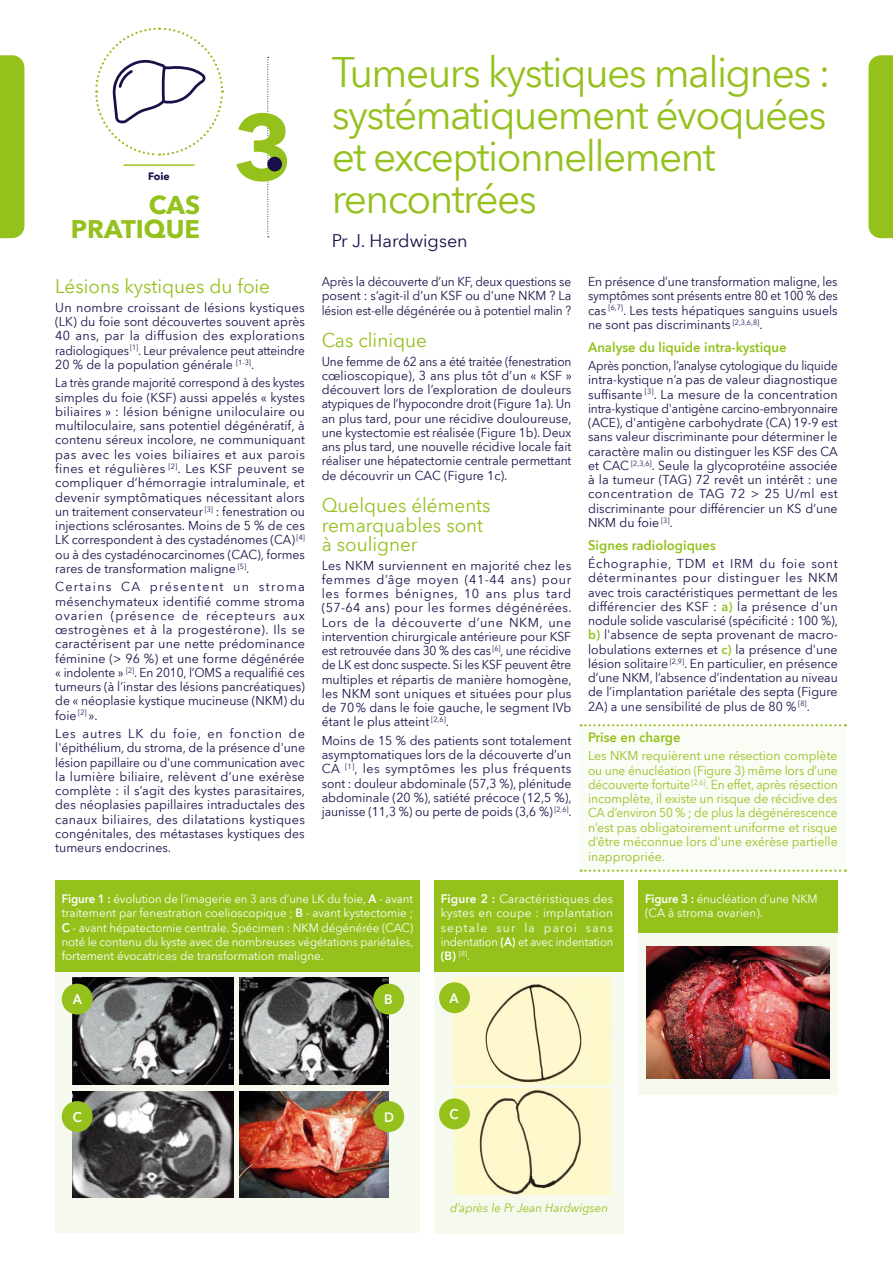
<style>
.page{position:relative;width:893px;height:1263px;background:#fff}
.page>*{position:absolute;margin:0;border:0;box-sizing:border-box;transform-origin:0 0}
.t1{font:700 92.1px "Avenir Next World";color:#94c11c}
.t2{font:42px/42px "Avenir Next World";letter-spacing:-.04em;color:#94c11c}
.t3{font:700 25.5px/24px "Avenir Next World";color:#94c11c;text-align:right}
.t4{font:19.5px/19.5px "Avenir Next World";color:#94c11c}
.t5{font:18px "Avenir Next World";color:#1a0f49}
.t6{font:600 13.5px "Avenir Next World";color:#94c11c}
.t7{font:600 13.5px "Avenir Next World";color:#fff}
.t8{font:600 13.5px "Avenir Next World";color:#fff;scale:.96 1}
.t9{font:12.75px/14.2px "Avenir Next World";color:#1a0f49;text-align:justify}
.t10{font:12.75px/14.2px "Avenir Next World";color:#1a0f49;text-align:justify;scale:.93 1}
.t11{font:12.75px/14.2px "Avenir Next World";color:#1a0f49;text-align:justify;scale:.92 1}
.t12{font:12.75px/14.4px "Avenir Next World";color:#94c11c;text-align:justify}
.t13{font:12.75px/14.2px "Avenir Next World";color:#1a0f49;text-align:justify;scale:.94 1}
.t14{font:12px/14.4px "Avenir Next World";color:#fff;text-align:justify;scale:.95 1}
.t15{font:12px/14.4px "Avenir Next World";color:#fff;text-align:justify}
.t16{font:italic 12px "Avenir Next World";color:#94c11c}
.t17{font:700 10.5px "Avenir Next World";color:#1a0f49}
.s1{font-weight:600;color:#94c11c}
.s2{font-weight:600}
</style>
<div class="page">
<div style="left:580px;top:727px;width:266px;height:142px;background:#fafcf6"></div>
<svg style="left:581px;top:869px;width:265px;height:3px"></svg>
<svg style="left:581px;top:724px;width:265px;height:2px"></svg>
<div style="left:55px;top:962px;width:364px;height:271px;background:#f6f9ed"></div>
<div style="left:434px;top:967px;width:190px;height:266px;background:#f6f9ed"></div>
<div style="left:639px;top:928px;width:199px;height:167px;background:#f6f9ed"></div>
<div style="left:868px;top:55px;width:25px;height:183px;background:#94c11c"></div>
<svg style="left:267px;top:57px;width:2px;height:180px"></svg>
<div style="left:267px;top:157px;width:15px;height:14px;background:#1a0f49;border-radius:50%"></div>
<hr style="left:124px;top:164px;width:70px;height:2px;background:#94c11c">
<svg style="left:95px;top:27px;width:129px;height:129px"></svg>
<div style="left:0;top:55px;width:24px;height:183px;background:#94c11c"></div>
<div style="left:55px;top:880px;width:364px;height:91px;background:#94c11c"></div>
<div style="left:434px;top:880px;width:190px;height:91px;background:#94c11c"></div>
<div style="left:639px;top:880px;width:199px;height:52px;background:#94c11c"></div>
<img style="left:73px;top:977px;width:160px;height:107px">
<div style="left:454px;top:977px;width:156px;height:107px;background:#fdf8ce"></div>
<img style="left:647px;top:946px;width:182px;height:133px">
<img style="left:454px;top:1088px;width:156px;height:107px">
<img style="left:73px;top:1091px;width:160px;height:107px">
<img style="left:239px;top:977px;width:150px;height:107px">
<img style="left:239px;top:1091px;width:150px;height:107px">
<div style="left:62px;top:984px;width:31px;height:30px;background:#94c11c;border-radius:50%"></div>
<div style="left:439px;top:982px;width:31px;height:31px;background:#94c11c;border-radius:50%"></div>
<div style="left:62px;top:1101px;width:31px;height:31px;background:#94c11c;border-radius:50%"></div>
<div style="left:439px;top:1098px;width:31px;height:31px;background:#94c11c;border-radius:50%"></div>
<div style="left:373px;top:1101px;width:31px;height:31px;background:#94c11c;border-radius:50%"></div>
<div style="left:373px;top:984px;width:31px;height:30px;background:#94c11c;border-radius:50%"></div>
<p class="t17" style="left:148px;top:170px;width:23px">Foie</p>
<h3 class="t3" style="left:71px;top:193px;width:131px">CAS<br>PRATIQUE</h3>
<h1 class="t1" style="left:233px;top:94px;width:61px">3</h1>
<h3 class="t4" style="left:55px;top:277px;width:216px">Lésions kystiques du foie</h3>
<p class="t9" style="left:55px;top:301px;width:251px">Un nombre croissant de lésions kystiques (LK) du foie sont découvertes souvent après 40 ans, par la diffusion des explorations radiologiques <sup>[1]</sup>. Leur prévalence peut atteindre 20 % de la population générale <sup>[1-3]</sup>.</p>
<p class="t10" style="left:55px;top:376px;width:270px">La très grande majorité correspond à des kystes simples du foie (KSF) aussi appelés « kystes biliaires » : lésion bénigne uniloculaire ou multiloculaire, sans potentiel dégénératif, à contenu séreux incolore, ne communiquant pas avec les voies biliaires et aux parois fines et régulières <sup>[2]</sup>. Les KSF peuvent se compliquer d’hémorragie intraluminale, et devenir symptômatiques nécessitant alors un traitement conservateur <sup>[3]</sup> : fenestration ou injections sclérosantes. Moins de 5 % de ces LK correspondent à des cystadénomes (CA) <sup>[4] </sup>ou à des cystadénocarcinomes (CAC), formes rares de transformation maligne <sup>[5]</sup>.</p>
<p class="t9" style="left:55px;top:580px;width:251px">Certains CA présentent un stroma mésenchymateux identifié comme stroma ovarien (présence de récepteurs aux œstrogènes et à la progestérone). Ils se caractérisent par une nette prédominance féminine (&gt; 96 %) et une forme dégénérée « indolente » <sup>[2]</sup>. En 2010, l’OMS a requalifié ces tumeurs (à l’instar des lésions pancréatiques) de « néoplasie kystique mucineuse (NKM) du foie <sup>[2]</sup> ».</p>
<p class="t9" style="left:55px;top:727px;width:251px">Les autres LK du foie, en fonction de l'épithélium, du stroma, de la présence d'une lésion papillaire ou d'une communication avec la lumière biliaire, relèvent d’une exérèse complète : il s’agit des kystes parasitaires, des néoplasies papillaires intraductales des canaux biliaires, des dilatations kystiques congénitales, des métastases kystiques des tumeurs endocrines.</p>
<h2 class="t2" style="left:332px;top:52px;width:500px">Tumeurs kystiques malignes : systématiquement évoquées et exceptionnellement rencontrées</h2>
<h3 class="t5" style="left:332px;top:226px;width:138px">Pr J. Hardwigsen</h3>
<p class="t10" style="left:322px;top:275px;width:270px">Après la découverte d’un KF, deux questions se posent : s’agit-il d’un KSF ou d’une NKM ? La lésion est-elle dégénérée ou à potentiel malin ?</p>
<h3 class="t4" style="left:322px;top:331px;width:107px">Cas clinique</h3>
<p class="t10" style="left:322px;top:354px;width:270px">Une femme de 62 ans a été traitée (fenestration cœlioscopique), 3 ans plus tôt d’un « KSF » découvert lors de l’exploration de douleurs atypiques de l’hypocondre droit (Figure 1a). Un an plus tard, pour une récidive douloureuse, une kystectomie est réalisée (Figure 1b). Deux ans plus tard, une nouvelle récidive locale fait réaliser une hépatectomie centrale permettant de découvrir un CAC (Figure 1c).</p>
<h3 class="t4" style="left:322px;top:496px;width:171px">Quelques éléments remarquables sont à souligner</h3>
<p class="t9" style="left:322px;top:558px;width:251px">Les NKM surviennent en majorité chez les femmes d’âge moyen (41-44 ans) pour les formes bénignes, 10 ans plus tard (57-64 ans) pour les formes dégénérées.<br>Lors de la découverte d’une NKM, une intervention chirurgicale antérieure pour KSF est retrouvée dans 30 % des cas <sup>[6]</sup>, une récidive de LK est donc suspecte. Si les KSF peuvent être multiples et répartis de manière homogène, les NKM sont uniques et situées pour plus de 70% dans le foie gauche, le segment IVb étant le plus atteint <sup>[2,6]</sup>.</p>
<p class="t9" style="left:322px;top:733px;width:251px">Moins de 15 % des patients sont totalement asymptomatiques lors de la découverte d’un CA <sup>[1]</sup>, les symptômes les plus fréquents sont : douleur abdominale (57,3 %), plénitude abdominale (20 %), satiété précoce (12,5 %), jaunisse (11,3 %) ou perte de poids (3,6 %) <sup>[2,6]</sup>.</p>
<p class="t13" style="left:588px;top:275px;width:267px">En présence d’une transformation maligne, les symptômes sont présents entre 80 et 100 % des cas <sup>[6,7]</sup>. Les tests hépatiques sanguins usuels ne sont pas discriminants <sup>[2,3,6,8]</sup>.</p>
<p class="t6" style="left:588px;top:339px;width:200px">Analyse du liquide intra-kystique</p>
<p class="t11" style="left:588px;top:359px;width:273px">Après ponction, l’analyse cytologique du liquide intra-kystique n’a pas de valeur diagnostique suffisante <sup>[3]</sup>. La mesure de la concentration intra-kystique d'antigène carcino-embryonnaire (ACE), d'antigène carbohydrate (CA) 19-9 est sans valeur discriminante pour déterminer le caractère malin ou distinguer les KSF des CA et CAC <sup>[2,3,6]</sup>. Seule la glycoprotéine associée à la tumeur (TAG) 72 revêt un intérêt : une concentration de TAG 72 &gt; 25 U/ml est discriminante pour différencier un KS d’une NKM du foie <sup>[3]</sup>.</p>
<p class="t6" style="left:588px;top:537px;width:129px">Signes radiologiques</p>
<p class="t9" style="left:588px;top:557px;width:251px">Échographie, TDM et IRM du foie sont déterminantes pour distinguer les NKM avec trois caractéristiques permettant de les différencier des KSF : <span class="s1">a)</span> la présence d'un nodule solide vascularisé (spécificité : 100 %), <span class="s1">b)</span> l'absence de septa provenant de macro&shy;lobulations externes et <span class="s1">c)</span> la présence d'une lésion solitaire <sup>[2,9]</sup>. En particulier, en présence d’une NKM, l’absence d’indentation au niveau de l’implantation pariétale des septa (Figure 2A) a une sensibilité de plus de 80 % <sup>[8]</sup>.</p>
<p class="t6" style="left:588px;top:729px;width:94px">Prise en charge</p>
<p class="t12" style="left:588px;top:749px;width:251px">Les NKM requièrent une résection complète ou une énucléation (Figure 3) même lors d’une découverte fortuite <sup>[2,6]</sup>. En effet, après résection incomplète, il existe un risque de récidive des CA d’environ 50 % ; de plus la dégénérescence n’est pas obligatoirement uniforme et risque d’être méconnue lors d'une exérèse partielle inappropriée.</p>
<p class="t14" style="left:62px;top:892px;width:372px"><span class="s2">Figure 1 :</span> évolution de l’imagerie en 3 ans d’une LK du foie, <span class="s2">A</span> - avant traitement par fenestration coelioscopique ; <span class="s2">B</span> - avant kystectomie ; <span class="s2">C</span> - avant hépatectomie centrale. Spécimen : NKM dégénérée (CAC) noté le contenu du kyste avec de nombreuses végétations pariétales, fortement évocatrices de transformation maligne.</p>
<p class="t15" style="left:441px;top:892px;width:174px"><span class="s2">Figure 2 :</span> Caractéristiques des kystes en coupe : implantation septale sur la paroi sans indentation <span class="s2">(A)</span> et avec indentation <span class="s2">(B)</span> <sup>[8]</sup>.</p>
<p class="t14" style="left:645px;top:892px;width:183px"><span class="s2">Figure 3 :</span> énucléation d’une NKM (CA à stroma ovarien).</p>
<p class="t7" style="left:73px;top:992px;width:11px">A</p>
<p class="t7" style="left:449px;top:990px;width:11px">A</p>
<p class="t7" style="left:384px;top:992px;width:10px">B</p>
<p class="t8" style="left:73px;top:1109px;width:11px">C</p>
<p class="t7" style="left:384px;top:1109px;width:12px">D</p>
<p class="t8" style="left:449px;top:1106px;width:11px">C</p>
<p class="t16" style="left:450px;top:1198px;width:160px">d’après le Pr Jean Hardwigsen</p>
</div>
